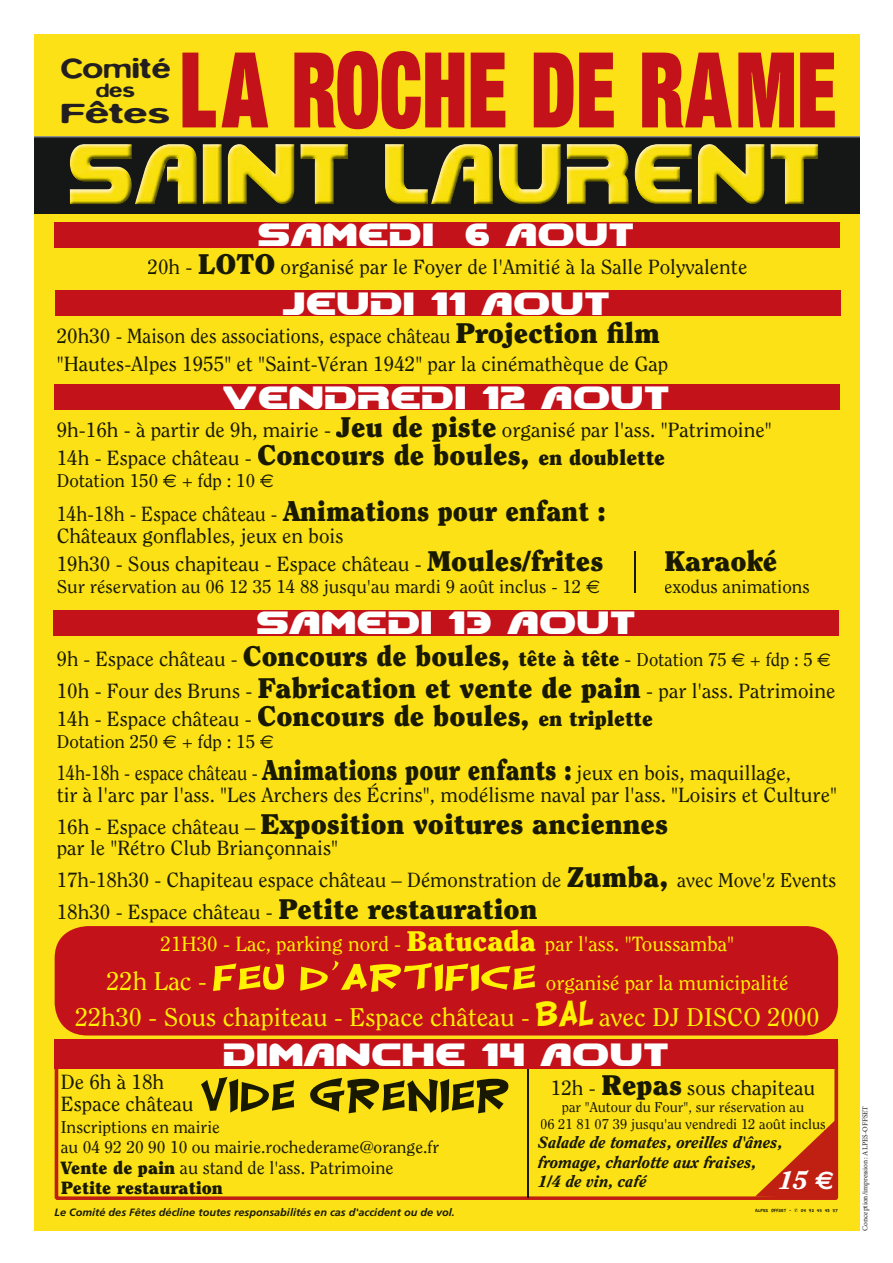
<style>
.page{position:relative;width:893px;height:1263px;background:#fff}
.page>*{position:absolute;margin:0;border:0;box-sizing:border-box;transform-origin:0 0}
.t1{font:112.2px "Sans Extra Black Condensed DTC";color:#c4121a;scale:.75 1}
.t2{font:43.8px "Carlisle";color:#191900;scale:1.19 1}
.t3{font:900 28.2px/53.7px "Clearface";color:#191900;scale:.9 1}
.t4{font:28.2px "Doo M";color:#fff}
.t5{font:900 28.2px "Clearface";color:#191900}
.t6{font:500 28.2px "Blur";color:#231f20;scale:1.24 1}
.t7{font:500 28.2px "Blur";color:#231f20;scale:1.57 1}
.t8{font:25.35px "Clearface";color:#fff101}
.t9{font:italic 800 25.35px "Clearface";color:#fff}
.t10{font:20.4px/28.2px "Clearface";color:#191900}
.t11{font:20.4px/21.9px "Clearface";color:#191900;scale:.9 1}
.t12{font:20.4px "Clearface";color:#fff101}
.t13{font:500 19.8px "Blur";color:#231f20;scale:1.24 1}
.t14{font:18.3px "Clearface";color:#191900}
.t15{font:900 17.7px/19.8px "Clearface";color:#191900}
.t16{font:16.95px/19.8px "Clearface";color:#191900}
.t17{font:italic 800 16.2px/19.5px "Clearface";color:#191900}
.t18{font:14.1px/17px "Clearface";color:#191900;text-align:center}
.t19{font:italic 700 10.65px "Frutiger";color:#191900}
.t20{font:7.5px "Minion Pro";color:#231f20}
.t21{font:4.95px "Apple Casual";color:#191900}
.s1{font-weight:900;font-size:28.2px}
.s2{font-weight:900;font-size:21.15px}
.s3{font-family:"Euro Sans"}
.s4{font-size:18.3px}
.s5{font-family:"Euro Sans";font-size:18.3px}
.s6{font-weight:400;font-size:20.4px}
.s7{font-size:19.8px}
.s8{font-size:25.35px}
.s9{font-family:"Carlisle";font-size:35.25px}
.s10{font-weight:400}
.s11{font-family:"Euro Sans";font-weight:700;font-style:normal}
</style>
<div class="page">
<div style="left:34px;top:34px;width:825px;height:1197px;background:#fbe116"></div>
<svg style="left:55px;top:1069px;width:783px;height:131px"></svg>
<hr style="left:527px;top:1046px;width:2px;height:150px;background:#191900">
<div style="left:55px;top:1040px;width:783px;height:29px;background:#c4121a"></div>
<div style="left:55px;top:222px;width:785px;height:25px;background:#c4121a"></div>
<div style="left:55px;top:385px;width:785px;height:25px;background:#c4121a"></div>
<div style="left:55px;top:291px;width:786px;height:25px;background:#c4121a"></div>
<div style="left:53px;top:610px;width:786px;height:25px;background:#c4121a"></div>
<div style="left:55px;top:926px;width:783px;height:109px;background:#c4121a;border-radius:33px"></div>
<img style="left:34px;top:136px;width:825px;height:77px">
<img style="left:859px;top:141px;width:1px;height:65px">
<img style="left:34px;top:141px;width:1px;height:65px">
<img style="left:70px;top:144px;width:748px;height:60px">
<hr style="left:58px;top:783px;width:200px;height:1px;background:#191900">
<hr style="left:262px;top:783px;width:309px;height:2px;background:#191900">
<hr style="left:576px;top:783px;width:214px;height:1px;background:#191900">
<div style="left:553px;top:1080px;width:43px;height:15px;background:#fbe116"></div>
<div style="left:602px;top:1075px;width:79px;height:25px;background:#fbe116"></div>
<div style="left:682px;top:1080px;width:132px;height:18px;background:#fbe116"></div>
<div style="left:562px;top:1101px;width:242px;height:13px;background:#fbe116"></div>
<svg style="left:541px;top:1118px;width:296px;height:80px"></svg>
<div style="left:529px;top:1136px;width:252px;height:15px;background:#fbe116"></div>
<div style="left:529px;top:1155px;width:226px;height:16px;background:#fbe116"></div>
<div style="left:529px;top:1175px;width:118px;height:15px;background:#fbe116"></div>
<div style="left:62px;top:1074px;width:102px;height:16px;background:#fbe116"></div>
<div style="left:62px;top:1096px;width:131px;height:19px;background:#fbe116"></div>
<div style="left:62px;top:1121px;width:157px;height:15px;background:#fbe116"></div>
<div style="left:61px;top:1140px;width:378px;height:16px;background:#fbe116"></div>
<div style="left:61px;top:1161px;width:114px;height:16px;background:#fbe116"></div>
<div style="left:175px;top:1161px;width:218px;height:13px;background:#fbe116"></div>
<div style="left:62px;top:1181px;width:161px;height:13px;background:#fbe116"></div>
<hr style="left:634px;top:552px;width:2px;height:41px;background:#191900">
<div style="left:201px;top:1077px;width:307px;height:36px;background:#fbe116"></div>
<h3 class="t6" style="left:60px;top:52px;width:90px">Comité</h3>
<p class="t13" style="left:96px;top:79px;width:33px">des</p>
<h3 class="t7" style="left:61px;top:97px;width:72px">Fêtes</h3>
<h1 class="t1" style="left:180px;top:22px;width:877px">LA ROCHE DE RAME</h1>
<h3 class="t4" style="left:259px;top:216px;width:378px">SAMEDI 6 AOUT</h3>
<p class="t10" style="left:147px;top:252px;width:601px">20h - <span class="s1">LOTO</span> organisé par le Foyer de l'Amitié à la Salle Polyvalente</p>
<h3 class="t4" style="left:283px;top:285px;width:330px">JEUDI 11 AOUT</h3>
<p class="t10" style="left:57px;top:322px;width:613px">20h30 - Maison des associations, espace château <span class="s1">Projection film </span>"Hautes-Alpes 1955" et "Saint-Véran 1942" par la cinémathèque de Gap</p>
<h3 class="t4" style="left:224px;top:379px;width:449px">VENDREDI 12 AOUT</h3>
<p class="t10" style="left:57px;top:415px;width:716px">9h-16h - à partir de 9h, mairie - <span class="s1">Jeu de piste</span> organisé par l'ass. "Patrimoine"<br>14h - Espace château - <span class="s1">Concours de boules,</span> <span class="s2">en doublette</span></p>
<p class="t14" style="left:57px;top:470px;width:219px">Dotation 150 <span class="s3">€</span> + fdp : 10 <span class="s3">€</span></p>
<p class="t10" style="left:57px;top:503px;width:550px;line-height:21.9px">14h-18h - Espace château - <span class="s1">Animations pour enfant :<br></span>Châteaux gonflables, jeux en bois</p>
<p class="t10" style="left:57px;top:550px;width:548px">19h30 - Sous chapiteau - Espace château - <span class="s1">Moules/frites</span></p>
<p class="t14" style="left:57px;top:576px;width:545px">Sur réservation au 06 12 35 14 88 jusqu'au mardi 9 août inclus - 12 <span class="s3">€</span></p>
<h3 class="t4" style="left:257px;top:605px;width:381px">SAMEDI 13 AOUT</h3>
<p class="t10" style="left:57px;top:643px;width:780px;line-height:31.8px">9h - Espace château - <span class="s1">Concours de boules,</span> <span class="s2">tête à tête</span> - <span class="s4">Dotation 75</span> <span class="s5">€</span> <span class="s4">+ fdp : 5</span> <span class="s5">€<br></span>10h - Four des Bruns - <span class="s1">Fabrication et vente de pain</span> - par l'ass. Patrimoine</p>
<p class="t10" style="left:57px;top:705px;width:598px">14h - Espace château - <span class="s1">Concours de boules,</span> <span class="s2">en triplette</span></p>
<p class="t14" style="left:57px;top:731px;width:219px">Dotation 250 <span class="s3">€</span> + fdp : 15 <span class="s3">€</span></p>
<p class="t11" style="left:57px;top:761px;width:869px">14h-18h - espace château -<br>tir à l'arc par l'ass. "Les Archers des Écrins", modélisme naval par l'ass. "Loisirs et Culture"</p>
<h3 class="t5" style="left:664px;top:544px;width:115px">Karaoké</h3>
<p class="t14" style="left:664px;top:576px;width:147px">exodus animations</p>
<h3 class="t3" style="left:57px;top:742px;width:817px;text-indent:206px">Animations pour enfants : <span class="s6">jeux en bois, maquillage,<br>16h - Espace château –</span> Exposition voitures anciennes</h3>
<p class="t10" style="left:57px;top:834px;width:283px">par le "Rétro Club Briançonnais"</p>
<p class="t10" style="left:57px;top:866px;width:781px">17h-18h30 - Chapiteau espace château – Démonstration de <span class="s1">Zumba,</span> <span class="s7">avec Move'z Events</span></p>
<p class="t10" style="left:57px;top:897px;width:482px">18h30 - Espace château - <span class="s1">Petite restauration</span></p>
<p class="t12" style="left:161px;top:931px;width:575px">21H30 - Lac, parking nord - <span class="s1">Batucada</span> par l'ass. "Toussamba"</p>
<p class="t12" style="left:106px;top:970px;width:683px"><span class="s8">22h Lac -</span> <span class="s9">FEU D'ARTIFICE</span> organisé par la municipalité</p>
<p class="t8" style="left:75px;top:1002px;width:746px">22h30 - Sous chapiteau - Espace château - <span class="s9">BAL</span> avec DJ DISCO 2000</p>
<h3 class="t4" style="left:224px;top:1036px;width:448px">DIMANCHE 14 AOUT</h3>
<p class="t10" style="left:551px;top:1073px;width:266px">12h - <span class="s1">Repas</span> sous chapiteau</p>
<p class="t18" style="left:540px;top:1098px;width:287px">par "Autour du Four", sur réservation au<br>06 21 81 07 39 jusqu'au vendredi 12 août inclus</p>
<p class="t17" style="left:538px;top:1133px;width:246px">Salade de tomates, oreilles d'ânes, fromage, charlotte aux fraises,<br>1/4 de vin, café</p>
<p class="t10" style="left:61px;top:1071px;width:134px;line-height:21.9px">De 6h à 18h<br>Espace château</p>
<p class="t16" style="left:61px;top:1117px;width:380px">Inscriptions en mairie<br>au 04 92 20 90 10 ou mairie.rochederame@orange.fr</p>
<p class="t15" style="left:61px;top:1157px;width:334px">Vente de pain <span class="s10">au stand de l'ass. Patrimoine<br></span>Petite restauration</p>
<h2 class="t2" style="left:200px;top:1068px;width:262px">VIDE GRENIER</h2>
<p class="t9" style="left:779px;top:1165px;width:57px">15 <span class="s11">€</span></p>
<p class="t19" style="left:55px;top:1206px;width:402px">Le Comité des Fêtes décline toutes responsabilités en cas d'accident ou de vol.</p>
<p class="t21" style="left:755px;top:1207px;width:38px">ALPES OFFSET -</p>
<p class="t21" style="left:801px;top:1207px;width:39px">04 92 45 43 37</p>
<p class="t20" style="left:860px;top:1231px;width:126px;rotate:-90deg">Conception/impression : ALPES-OFFSET</p>
</div>
